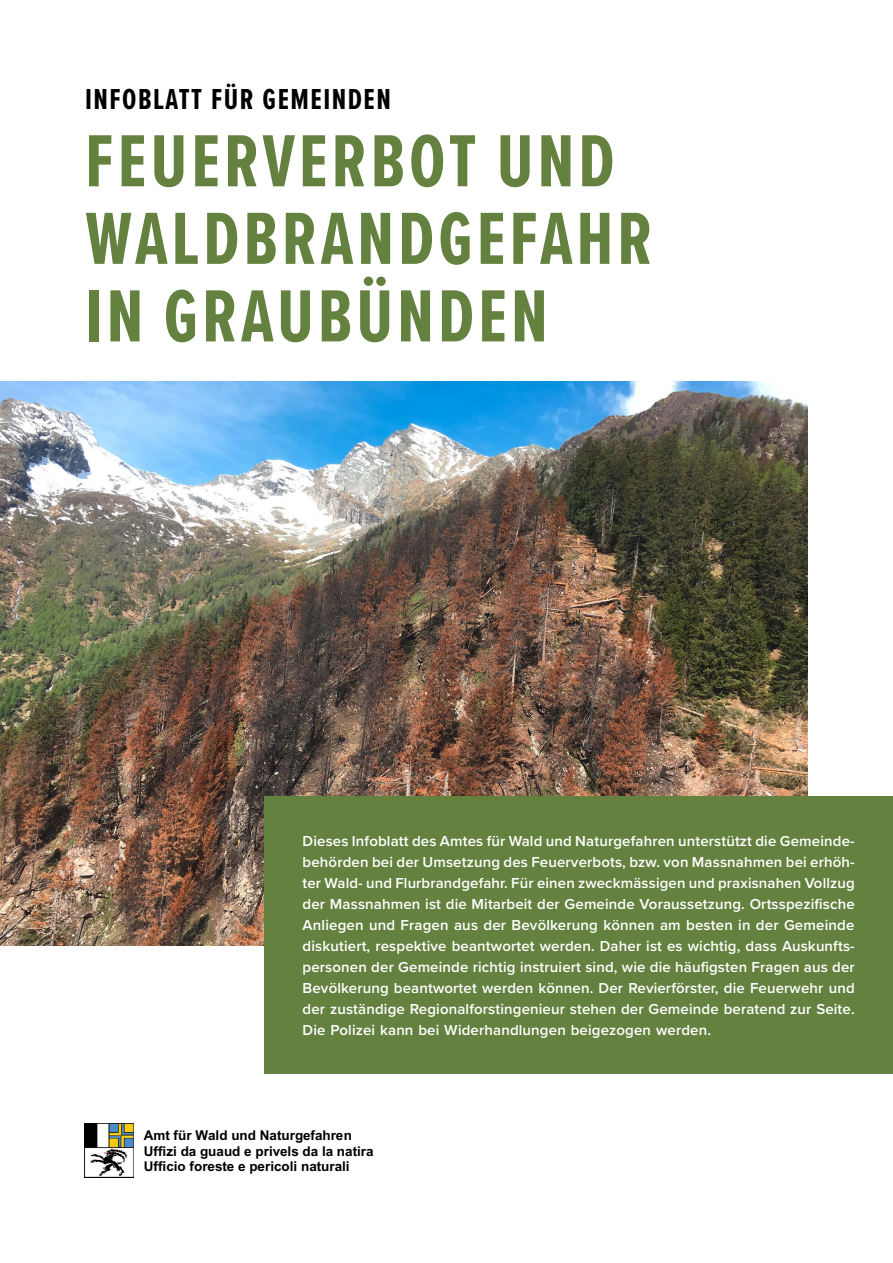
<style>
.page{position:relative;width:893px;height:1263px;background:#fff}
.page>*{position:absolute;margin:0;border:0;box-sizing:border-box;transform-origin:0 0}
.Haupttitel{font:700 76.5px/77.6px "Proxima Nova Ex Cn";letter-spacing:.05em;color:#64813f}
.Untertitel{font:700 30px "Proxima Nova Ex Cn";letter-spacing:.05em;color:#000}
.Leadtext{font:600 15px/21px "Proxima Nova";letter-spacing:.01em;color:#fff;text-align:justify}
.t1{font:700 13.5px/15.5px "Arial";color:#000}
</style>
<div class="page">
<img style="left:0;top:381px;width:808px;height:564px">
<img style="left:84px;top:1124px;width:49px;height:53px">
<div style="left:264px;top:796px;width:629px;height:278px;background:#64813f"></div>
<p class="Untertitel" style="left:85px;top:77px;width:307px">INFOBLATT FÜR GEMEINDEN</p>
<p class="Haupttitel" style="left:85px;top:121px;width:569px">FEUERVERBOT UND<br>WALDBRANDGEFAHR<br>IN GRAUBÜNDEN</p>
<p class="Leadtext" style="left:303px;top:830px;width:554px">Dieses Infoblatt des Amtes für Wald und Naturgefahren unterstützt die Gemeinde&shy;behörden bei der Umsetzung des Feuerverbots, bzw. von Massnahmen bei erhöh&shy;ter Wald- und Flurbrandgefahr. Für einen zweckmässigen und praxisnahen Vollzug der Massnahmen ist die Mitarbeit der Gemeinde Voraussetzung. Ortsspezifische Anliegen und Fragen aus der Bevölkerung können am besten in der Gemeinde diskutiert, respektive beantwortet werden. Daher ist es wichtig, dass Auskunfts&shy;personen der Gemeinde richtig instruiert sind, wie die häufigsten Fragen aus der Bevölkerung beantwortet werden können. Der Revierförster, die Feuerwehr und der zuständige Regionalforstingenieur stehen der Gemeinde beratend zur Seite.<br>Die Polizei kann bei Widerhandlungen beigezogen werden.</p>
<p class="t1" style="left:144px;top:1128px;width:231px">Amt für Wald und Naturgefahren<br>Uffizi da guaud e privels da la natira<br>Ufficio foreste e pericoli naturali</p>
</div>
